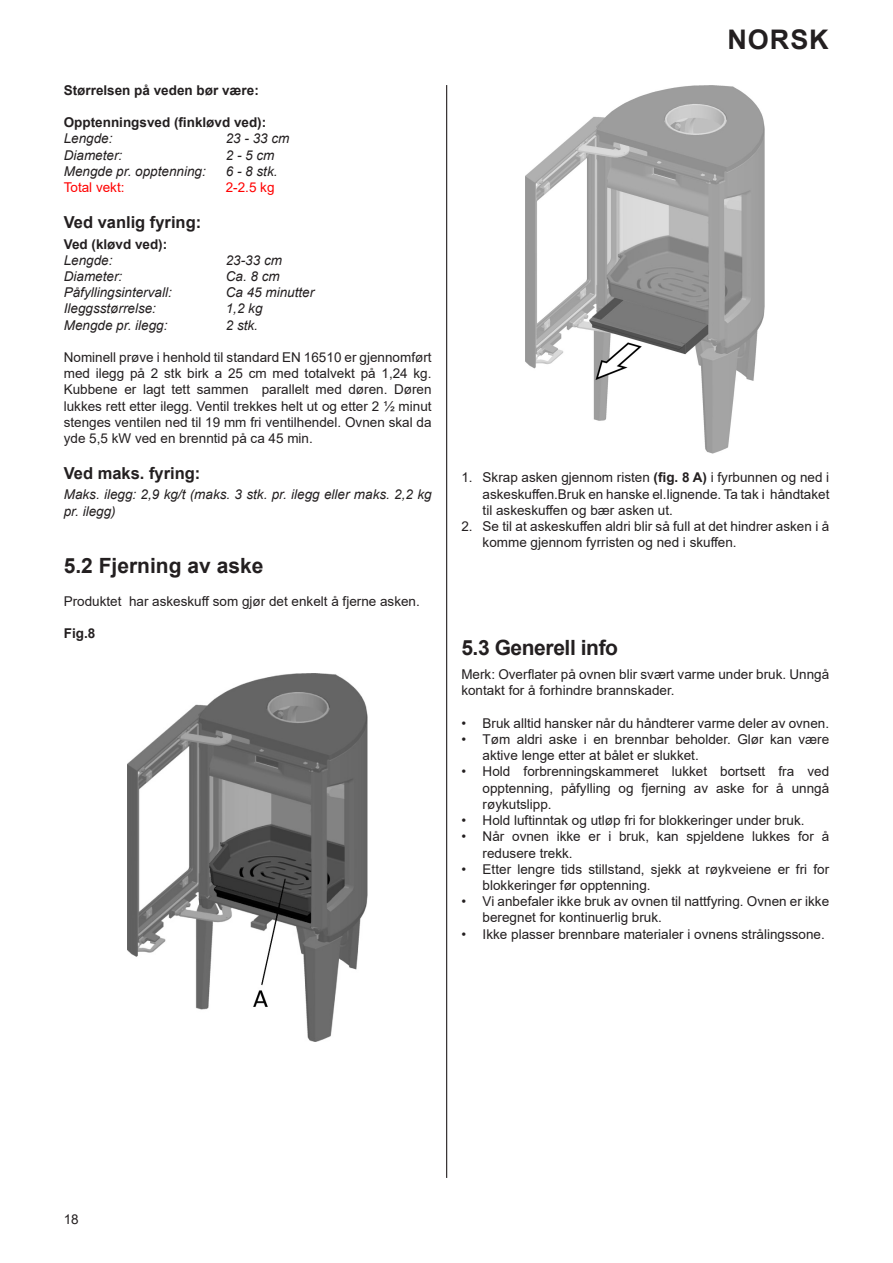
<style>
.page{position:relative;width:893px;height:1263px;background:#fff}
.page>*{position:absolute;margin:0;border:0;box-sizing:border-box;transform-origin:0 0}
.topp_tekst_venstre{font:700 27px "Arial";letter-spacing:.035em;color:#231f20}
.normal_Sans_Plain{font:700 21px "Arial";color:#231f20}
.Overskrift_2_Arial{font:700 21px "Arial";letter-spacing:-.02em;color:#231f20}
.normal_Sans_Plain-2{font:700 16.5px "Arial";color:#231f20}
.normal_Sans_Plain_9_pkt{font:700 16.5px "Arial";color:#231f20}
.normal_Sans_Plain_9_pkt-2{font:13.5px/16.2px "Arial";color:#231f20}
.normal_Sans_Plain-3{font:italic 13.5px "Arial";color:#231f20}
.Normal_Arial{font:13.5px/16.2px "Arial";color:#231f20}
.normal_Sans_Plain-4{font:700 13.5px "Arial";color:#231f20}
.normal_Sans_Plain_9_pkt-3{font:italic 13.5px/16.2px "Arial";color:#231f20}
.normal_Sans_Plain_9_pkt-4{font:13.5px "Arial";color:#f00}
.normal_Sans_Plain_9_pkt-5{font:700 13.5px "Arial";color:#231f20}
.s1{font-weight:700}
</style>
<div class="page">
<img style="left:128px;top:673px;width:239px;height:369px">
<img style="left:526px;top:85px;width:239px;height:369px">
<hr style="left:446px;top:85px;width:1px;height:1093px;background:#231f20">
<p class="normal_Sans_Plain-4" style="left:64px;top:81px;width:197px">Størrelsen på veden bør være:</p>
<p class="normal_Sans_Plain-4" style="left:64px;top:113px;width:204px">Opptenningsved (finkløvd ved):</p>
<p class="normal_Sans_Plain-3" style="left:64px;top:130px;width:50px">Lengde:</p>
<p class="normal_Sans_Plain-3" style="left:226px;top:130px;width:65px">23 - 33 cm</p>
<p class="normal_Sans_Plain-3" style="left:64px;top:146px;width:60px">Diameter:</p>
<p class="normal_Sans_Plain-3" style="left:226px;top:146px;width:50px">2 - 5 cm</p>
<p class="normal_Sans_Plain-3" style="left:64px;top:162px;width:144px">Mengde pr. opptenning:</p>
<p class="normal_Sans_Plain-3" style="left:226px;top:162px;width:53px">6 - 8 stk.</p>
<p class="normal_Sans_Plain_9_pkt-4" style="left:64px;top:178px;width:62px">Total vekt:</p>
<p class="normal_Sans_Plain_9_pkt-4" style="left:226px;top:178px;width:50px">2-2.5 kg</p>
<p class="normal_Sans_Plain-2" style="left:64px;top:211px;width:139px">Ved vanlig fyring:</p>
<p class="normal_Sans_Plain-4" style="left:64px;top:234px;width:105px">Ved (kløvd ved):</p>
<p class="normal_Sans_Plain-3" style="left:64px;top:251px;width:50px">Lengde:</p>
<p class="normal_Sans_Plain-3" style="left:226px;top:251px;width:58px">23-33 cm</p>
<p class="normal_Sans_Plain-3" style="left:64px;top:267px;width:60px">Diameter:</p>
<p class="normal_Sans_Plain-3" style="left:226px;top:267px;width:56px">Ca. 8 cm</p>
<p class="normal_Sans_Plain-3" style="left:64px;top:284px;width:110px">Påfyllingsintervall:</p>
<p class="normal_Sans_Plain-3" style="left:226px;top:284px;width:90px">Ca 45 minutter</p>
<p class="normal_Sans_Plain-3" style="left:64px;top:300px;width:94px">Ileggsstørrelse:</p>
<p class="normal_Sans_Plain-3" style="left:226px;top:300px;width:38px">1,2 kg</p>
<p class="normal_Sans_Plain-3" style="left:64px;top:316px;width:105px">Mengde pr. ilegg:</p>
<p class="normal_Sans_Plain-3" style="left:226px;top:316px;width:34px">2 stk.</p>
<p class="normal_Sans_Plain_9_pkt-2" style="left:64px;top:349px;width:369px;text-align:justify">Nominell prøve i henhold til standard EN 16510 er gjennomført med ilegg på 2 stk birk a 25 cm med totalvekt på 1,24 kg.<br>Kubbene er lagt tett sammen parallelt med døren. Døren lukkes rett etter ilegg. Ventil trekkes helt ut og etter 2 ½ minut stenges ventilen ned til 19 mm fri ventilhendel. Ovnen skal da yde 5,5 kW ved en brenntid på ca 45 min.</p>
<p class="normal_Sans_Plain_9_pkt" style="left:64px;top:462px;width:138px">Ved maks. fyring:</p>
<p class="normal_Sans_Plain_9_pkt-3" style="left:64px;top:487px;width:369px">Maks. ilegg: 2,9 kg/t (maks. 3 stk. pr. ilegg eller maks. 2,2 kg pr. ilegg)</p>
<p class="normal_Sans_Plain" style="left:64px;top:551px;width:201px">5.2 Fjerning av aske</p>
<p class="normal_Sans_Plain_9_pkt-2" style="left:64px;top:593px;width:358px">Produktet har askeskuff som gjør det enkelt å fjerne asken.</p>
<p class="normal_Sans_Plain_9_pkt-5" style="left:64px;top:624px;width:33px">Fig.8</p>
<p class="topp_tekst_venstre" style="left:727px;top:21px;width:103px">NORSK</p>
<p class="normal_Sans_Plain_9_pkt-2" style="left:483px;top:469px;width:348px;text-align:justify;text-indent:-21px">1. Skrap asken gjennom risten <span class="s1">(fig. 8 A)</span> i fyrbunnen og ned i askeskuffen.Bruk en hanske el.lignende. Ta tak i håndtaket til askeskuffen og bær asken ut.</p>
<p class="normal_Sans_Plain_9_pkt-2" style="left:483px;top:518px;width:348px;text-indent:-21px">2. Se til at askeskuffen aldri blir så full at det hindrer asken i å komme gjennom fyrristen og ned i skuffen.</p>
<p class="Overskrift_2_Arial" style="left:461px;top:632px;width:158px">5.3 Generell info</p>
<p class="Normal_Arial" style="left:461px;top:666px;width:369px">Merk: Overflater på ovnen blir svært varme under bruk. Unngå kontakt for å forhindre brannskader.</p>
<p class="normal_Sans_Plain_9_pkt-2" style="left:461px;top:715px;width:369px">• Bruk alltid hansker når du håndterer varme deler av ovnen.</p>
<p class="normal_Sans_Plain_9_pkt-2" style="left:483px;top:731px;width:348px;text-indent:-21px">• Tøm aldri aske i en brennbar beholder. Glør kan være aktive lenge etter at bålet er slukket.</p>
<p class="normal_Sans_Plain_9_pkt-2" style="left:483px;top:763px;width:348px;text-align:justify;text-indent:-21px">• Hold forbrenningskammeret lukket bortsett fra ved opptenning, påfylling og fjerning av aske for å unngå røykutslipp.</p>
<p class="normal_Sans_Plain_9_pkt-2" style="left:461px;top:812px;width:345px">• Hold luftinntak og utløp fri for blokkeringer under bruk.</p>
<p class="normal_Sans_Plain_9_pkt-2" style="left:483px;top:828px;width:348px;text-indent:-21px">• Når ovnen ikke er i bruk, kan spjeldene lukkes for å redusere trekk.</p>
<p class="normal_Sans_Plain_9_pkt-2" style="left:483px;top:861px;width:348px;text-indent:-21px">• Etter lengre tids stillstand, sjekk at røykveiene er fri for blokkeringer før opptenning.</p>
<p class="normal_Sans_Plain_9_pkt-2" style="left:483px;top:893px;width:348px;text-indent:-21px">• Vi anbefaler ikke bruk av ovnen til nattfyring. Ovnen er ikke beregnet for kontinuerlig bruk.</p>
<p class="normal_Sans_Plain_9_pkt-2" style="left:461px;top:925px;width:365px">• Ikke plasser brennbare materialer i ovnens strålingssone.</p>
<p class="normal_Sans_Plain_9_pkt-2" style="left:64px;top:1211px;width:17px">18</p>
</div>
